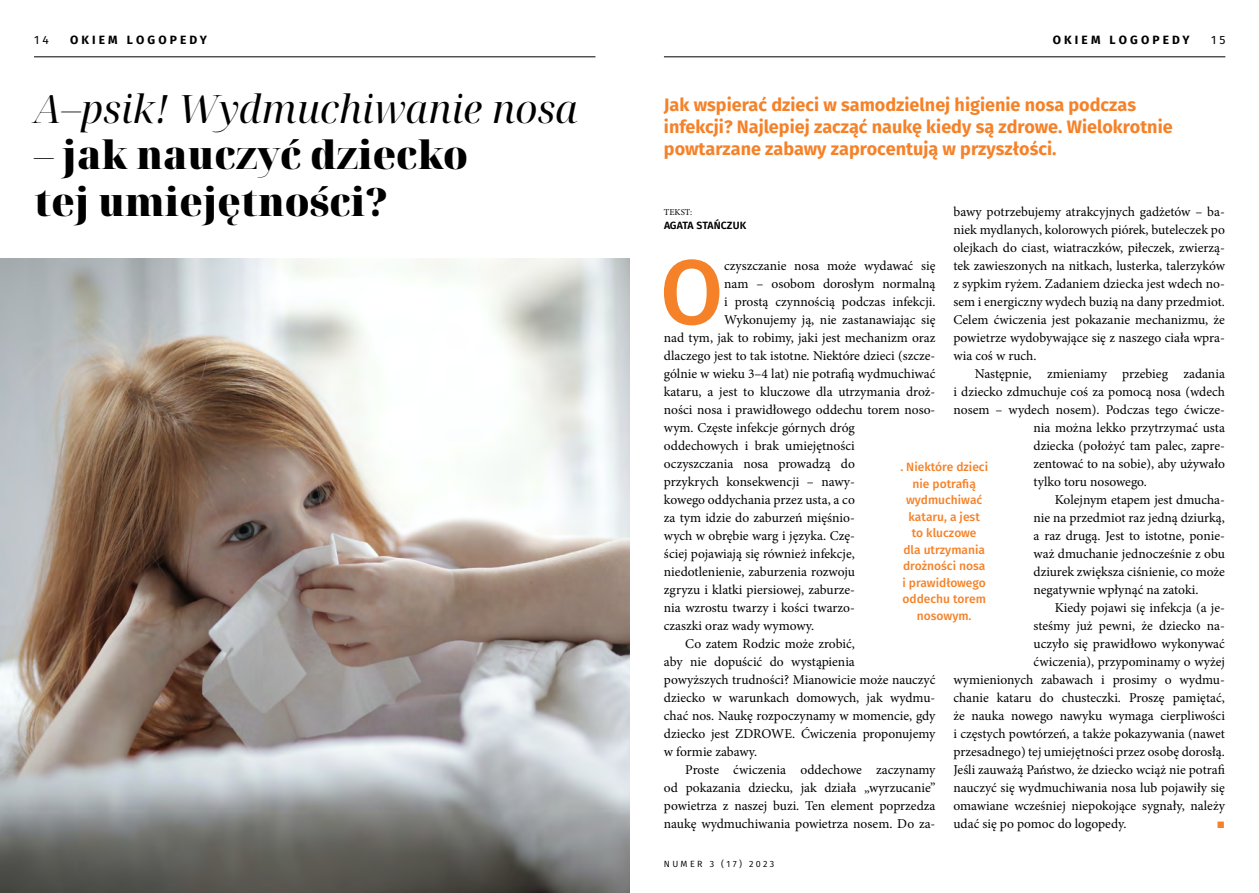
<style>
.page{position:relative;width:1259px;height:893px;background:#fff}
.page>*{position:absolute;margin:0;border:0;box-sizing:border-box;transform-origin:0 0}
._01_Body_bez_wcięcia{font:500 91.65px "Fira Sans";color:#f58229}
.t1{font:39px/46.8px "Noto Serif Display";color:#000}
.t2{font:italic 39px "Noto Serif Display";color:#000}
.t3{font:700 18px/21.6px "Fira Sans";color:#f58229}
._01_Body_basic__wcię{font:13.5px/18px "Minion Pro";color:#000;text-align:justify}
._01_Body_bez_wcięcia-2{font:13.5px "Minion Pro";color:#000}
.t4{font:500 12px/16.5px "Fira Sans";color:#f58229;text-align:center}
.t5{font:700 12px "Fira Sans";letter-spacing:.26em;color:#000}
.t6{font:12px "Fira Sans";color:#000}
.t7{font:600 10.5px "Fira Sans";letter-spacing:.01em;color:#000}
.t8{font:9px "Fira Sans";letter-spacing:.26em;color:#000}
.t9{font:9px "Minion Pro";color:#000}
._01_Body_basic__wcię-2{font:9px "Tabac G2";color:#f58229}
</style>
<div class="page">
<hr style="left:664px;top:57px;width:561px;height:1px;background:#000">
<hr style="left:34px;top:57px;width:561px;height:1px;background:#000">
<img style="left:0;top:259px;width:629px;height:634px">
<p class="t6" style="left:34px;top:31px;width:16px">1 4</p>
<p class="t5" style="left:70px;top:30px;width:138px">OKIEM LOGOPEDY</p>
<p class="t5" style="left:1052px;top:30px;width:138px">OKIEM LOGOPEDY</p>
<p class="t6" style="left:1211px;top:31px;width:16px">1 5</p>
<p class="t2" style="left:34px;top:81px;width:546px">A–psik! Wydmuchiwanie nosa</p>
<p class="t1" style="left:34px;top:133px;width:435px">– jak nauczyć dziecko tej umiejętności?</p>
<p class="t3" style="left:664px;top:93px;width:510px">Jak wspierać dzieci w samodzielnej higienie nosa podczas infekcji? Najlepiej zacząć naukę kiedy są zdrowe. Wielokrotnie powtarzane zabawy zaprocentują w przyszłości.</p>
<p class="_01_Body_basic__wcię" style="left:953px;top:203px;width:273px">bawy potrzebujemy atrakcyjnych gadżetów – ba&shy;niek mydlanych, kolorowych piórek, buteleczek po olejkach do ciast, wiatraczków, piłeczek, zwierzą&shy;tek zawieszonych na nitkach, lusterka, talerzyków z sypkim ryżem. Zadaniem dziecka jest wdech no&shy;sem i energiczny wydech buzią na dany przedmiot.<br>Celem ćwiczenia jest pokazanie mechanizmu, że powietrze wydobywające się z naszego ciała wpra&shy;wia coś w ruch.</p>
<p class="_01_Body_basic__wcię" style="left:974px;top:365px;width:252px">Następnie, zmieniamy przebieg zadania</p>
<p class="_01_Body_basic__wcię" style="left:953px;top:383px;width:273px">i dziecko zdmuchuje coś za pomocą nosa (wdech</p>
<p class="_01_Body_basic__wcię" style="left:953px;top:401px;width:273px">nosem – wydech nosem). Podczas tego ćwicze-</p>
<p class="_01_Body_basic__wcię" style="left:1033px;top:419px;width:193px">nia można lekko przytrzymać usta</p>
<p class="_01_Body_basic__wcię" style="left:1033px;top:437px;width:193px">dziecka (położyć tam palec, zapre-</p>
<p class="_01_Body_basic__wcię" style="left:1033px;top:455px;width:193px">zentować to na sobie), aby używało</p>
<p class="_01_Body_basic__wcię" style="left:1033px;top:473px;width:115px">tylko toru nosowego.</p>
<p class="_01_Body_basic__wcię" style="left:1033px;top:491px;width:193px;text-indent:21px">Kolejnym etapem jest dmucha&shy;nie na przedmiot raz jedną dziurką, a raz drugą. Jest to istotne, ponie&shy;waż dmuchanie jednocześnie z obu dziurek zwiększa ciśnienie, co może negatywnie wpłynąć na zatoki.</p>
<p class="_01_Body_basic__wcię" style="left:1054px;top:599px;width:172px">Kiedy pojawi się infekcja (a je-</p>
<p class="_01_Body_basic__wcię" style="left:1033px;top:617px;width:193px">steśmy już pewni, że dziecko na-</p>
<p class="_01_Body_basic__wcię" style="left:1033px;top:635px;width:193px">uczyło się prawidłowo wykonywać</p>
<p class="_01_Body_basic__wcię" style="left:1033px;top:653px;width:193px">ćwiczenia), przypominamy o wyżej</p>
<p class="_01_Body_basic__wcię" style="left:953px;top:671px;width:273px">wymienionych zabawach i prosimy o wydmu-</p>
<p class="_01_Body_basic__wcię" style="left:953px;top:688px;width:273px">chanie kataru do chusteczki. Proszę pamiętać,</p>
<p class="_01_Body_basic__wcię" style="left:953px;top:706px;width:273px">że nauka nowego nawyku wymaga cierpliwości</p>
<p class="_01_Body_basic__wcię" style="left:953px;top:724px;width:273px">i częstych powtórzeń, a także pokazywania (nawet</p>
<p class="_01_Body_basic__wcię" style="left:953px;top:742px;width:273px">przesadnego) tej umiejętności przez osobę dorosłą.</p>
<p class="_01_Body_basic__wcię" style="left:953px;top:760px;width:273px">Jeśli zauważą Państwo, że dziecko wciąż nie potrafi</p>
<p class="_01_Body_basic__wcię" style="left:953px;top:778px;width:273px">nauczyć się wydmuchiwania nosa lub pojawiły się</p>
<p class="_01_Body_basic__wcię" style="left:953px;top:796px;width:273px">omawiane wcześniej niepokojące sygnały, należy</p>
<p class="_01_Body_basic__wcię" style="left:953px;top:815px;width:174px">udać się po pomoc do logopedy.</p>
<p class="_01_Body_basic__wcię-2" style="left:1216px;top:819px;width:10px">■</p>
<p class="t9" style="left:664px;top:206px;width:30px">TEKST:</p>
<p class="t7" style="left:664px;top:217px;width:84px">AGATA STAŃCZUK</p>
<p class="_01_Body_bez_wcięcia" style="left:660px;top:218px;width:65px">O</p>
<p class="_01_Body_bez_wcięcia-2" style="left:724px;top:257px;width:213px">czyszczanie nosa może wydawać się</p>
<p class="_01_Body_bez_wcięcia-2" style="left:724px;top:275px;width:213px">nam – osobom dorosłym normalną</p>
<p class="_01_Body_bez_wcięcia-2" style="left:724px;top:293px;width:213px">i prostą czynnością podczas infekcji.</p>
<p class="_01_Body_bez_wcięcia-2" style="left:724px;top:311px;width:213px">Wykonujemy ją, nie zastanawiając się</p>
<p class="_01_Body_bez_wcięcia-2" style="left:664px;top:329px;width:273px">nad tym, jak to robimy, jaki jest mechanizm oraz</p>
<p class="_01_Body_bez_wcięcia-2" style="left:664px;top:347px;width:273px">dlaczego jest to tak istotne. Niektóre dzieci (szcze-</p>
<p class="_01_Body_bez_wcięcia-2" style="left:664px;top:365px;width:273px">gólnie w wieku 3–4 lat) nie potrafią wydmuchiwać</p>
<p class="_01_Body_bez_wcięcia-2" style="left:664px;top:383px;width:273px">kataru, a jest to kluczowe dla utrzymania droż-</p>
<p class="_01_Body_bez_wcięcia-2" style="left:664px;top:401px;width:273px">ności nosa i prawidłowego oddechu torem noso-</p>
<p class="_01_Body_bez_wcięcia-2" style="left:664px;top:419px;width:192px">wym. Częste infekcje górnych dróg</p>
<p class="_01_Body_bez_wcięcia-2" style="left:664px;top:437px;width:192px">oddechowych i brak umiejętności</p>
<p class="_01_Body_bez_wcięcia-2" style="left:664px;top:455px;width:192px">oczyszczania nosa prowadzą do</p>
<p class="_01_Body_bez_wcięcia-2" style="left:664px;top:473px;width:192px">przykrych konsekwencji – nawy-</p>
<p class="_01_Body_bez_wcięcia-2" style="left:664px;top:491px;width:192px">kowego oddychania przez usta, a co</p>
<p class="_01_Body_bez_wcięcia-2" style="left:664px;top:509px;width:192px">za tym idzie do zaburzeń mięśnio-</p>
<p class="_01_Body_bez_wcięcia-2" style="left:664px;top:527px;width:192px">wych w obrębie warg i języka. Czę-</p>
<p class="_01_Body_bez_wcięcia-2" style="left:664px;top:545px;width:192px">ściej pojawiają się również infekcje,</p>
<p class="_01_Body_bez_wcięcia-2" style="left:664px;top:563px;width:192px">niedotlenienie, zaburzenia rozwoju</p>
<p class="_01_Body_bez_wcięcia-2" style="left:664px;top:581px;width:192px">zgryzu i klatki piersiowej, zaburze-</p>
<p class="_01_Body_bez_wcięcia-2" style="left:664px;top:599px;width:192px">nia wzrostu twarzy i kości twarzo-</p>
<p class="_01_Body_bez_wcięcia-2" style="left:664px;top:617px;width:152px">czaszki oraz wady wymowy.</p>
<p class="_01_Body_basic__wcię" style="left:664px;top:635px;width:273px;text-align:left;text-indent:21px">Co zatem Rodzic może zrobić,<br>aby nie dopuścić do wystąpienia<br>powyższych trudności? Mianowicie może nauczyć dziecko w warunkach domowych, jak wydmu&shy;chać nos. Naukę rozpoczynamy w momencie, gdy dziecko jest ZDROWE. Ćwiczenia proponujemy w formie zabawy.</p>
<p class="_01_Body_basic__wcię" style="left:664px;top:761px;width:273px;text-indent:21px">Proste ćwiczenia oddechowe zaczynamy od pokazania dziecku, jak działa „wyrzucanie” powietrza z naszej buzi. Ten element poprzedza naukę wydmuchiwania powietrza nosem. Do za-</p>
<p class="t4" style="left:900px;top:458px;width:89px">. Niektóre dzieci nie potrafią wydmuchiwać kataru, a jest<br>to kluczowe<br>dla utrzymania drożności nosa i prawidłowego oddechu torem nosowym.</p>
<p class="t8" style="left:664px;top:858px;width:112px">NUMER 3 (17) 2023</p>
</div>
